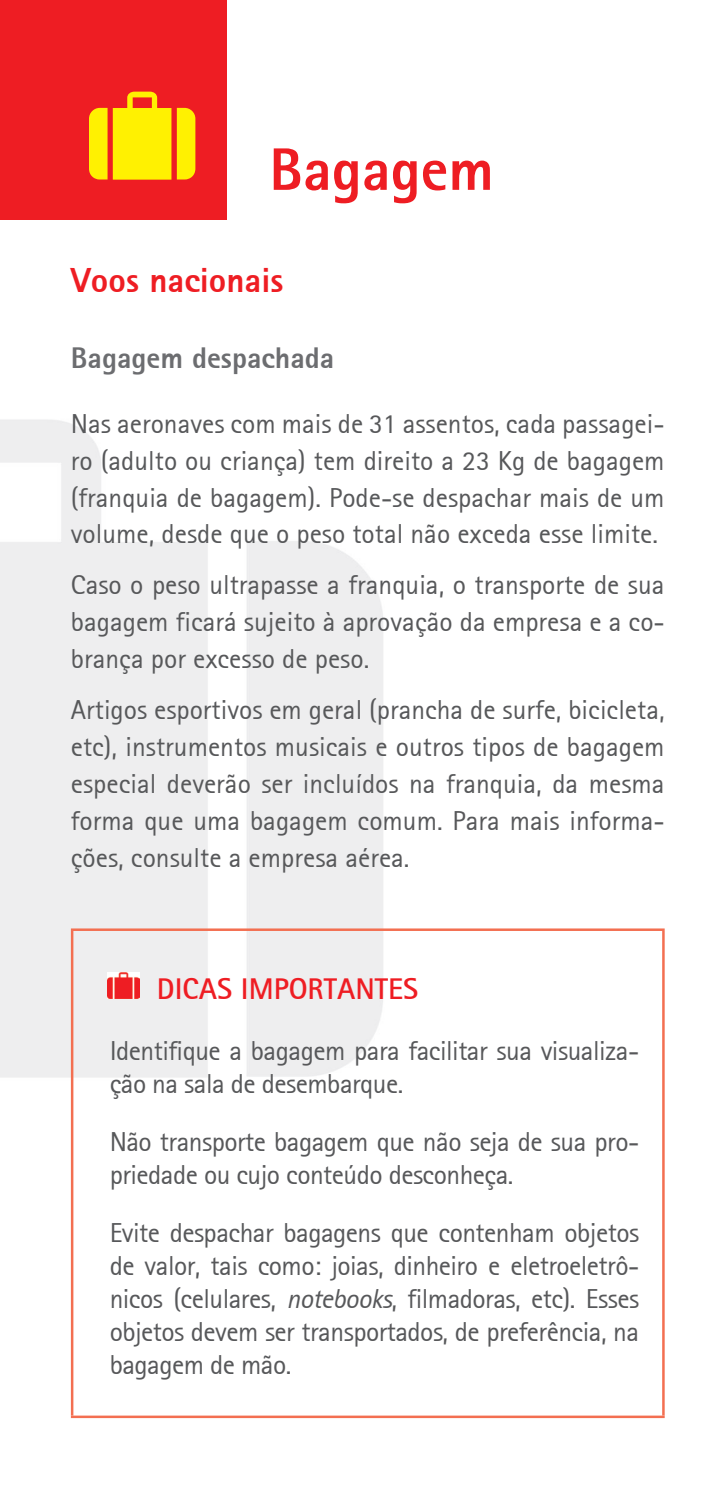
<style>
.page{position:relative;width:709px;height:1489px;background:#fff}
.page>*{position:absolute;margin:0;border:0;box-sizing:border-box;transform-origin:0 0}
.t1{font:800 60px "Rotis Sans Serif";color:#ee1d23}
.t2{font:800 35px "Rotis Sans Serif";color:#ee1d23}
.t3{font:800 30px "Rotis Sans Serif";color:#6c6d70}
.t4{font:700 30px "Rotis Sans Serif";color:#ee1d23}
.t5{font:27.5px/36.8px "Rotis Sans Serif";letter-spacing:-.02em;color:#57585a;text-align:justify}
.s1{font-style:italic}
</style>
<div class="page">
<img style="left:0;top:0;width:665px;height:1419px">
<hr style="left:71px;top:928px;width:593px;height:2px;background:#f36f51">
<hr style="left:71px;top:930px;width:2px;height:485px;background:#f36f51">
<hr style="left:662px;top:930px;width:2px;height:485px;background:#f36f51">
<hr style="left:71px;top:1415px;width:593px;height:2px;background:#f36f51">
<img style="left:107px;top:972px;width:32px;height:26px">
<div style="left:0;top:0;width:226px;height:219px;background:#ee1d23"></div>
<svg style="left:89px;top:92px;width:106px;height:88px"></svg>
<h1 class="t1" style="left:269px;top:131px;width:226px">Bagagem</h1>
<p class="t2" style="left:71px;top:258px;width:214px">Voos nacionais</p>
<p class="t3" style="left:71px;top:338px;width:265px">Bagagem despachada</p>
<p class="t5" style="left:71px;top:405px;width:595px">Nas aeronaves com mais de 31 assentos, cada passagei&shy;ro (adulto ou criança) tem direito a 23 Kg de bagagem (franquia de bagagem). Pode-se despachar mais de um volume, desde que o peso total não exceda esse limite.</p>
<p class="t5" style="left:71px;top:566px;width:595px">Caso o peso ultrapasse a franquia, o transporte de sua bagagem ficará sujeito à aprovação da empresa e a co&shy;brança por excesso de peso.</p>
<p class="t5" style="left:71px;top:691px;width:595px">Artigos esportivos em geral (prancha de surfe, bicicleta, etc), instrumentos musicais e outros tipos de bagagem especial deverão ser incluídos na franquia, da mesma forma que uma bagagem comum. Para mais informa&shy;ções, consulte a empresa aérea.</p>
<p class="t4" style="left:157px;top:969px;width:263px">DICAS IMPORTANTES</p>
<p class="t5" style="left:110px;top:1034px;width:531px;line-height:33px">Identifique a bagagem para facilitar sua visualiza&shy;ção na sala de desembarque.</p>
<p class="t5" style="left:110px;top:1125px;width:531px;line-height:33px">Não transporte bagagem que não seja de sua pro&shy;priedade ou cujo conteúdo desconheça.</p>
<p class="t5" style="left:110px;top:1216px;width:531px;line-height:33px">Evite despachar bagagens que contenham objetos de valor, tais como: joias, dinheiro e eletroeletrô&shy;nicos (celulares, <span class="s1">notebooks</span>, filmadoras, etc). Esses objetos devem ser transportados, de preferência, na bagagem de mão.</p>
</div>
